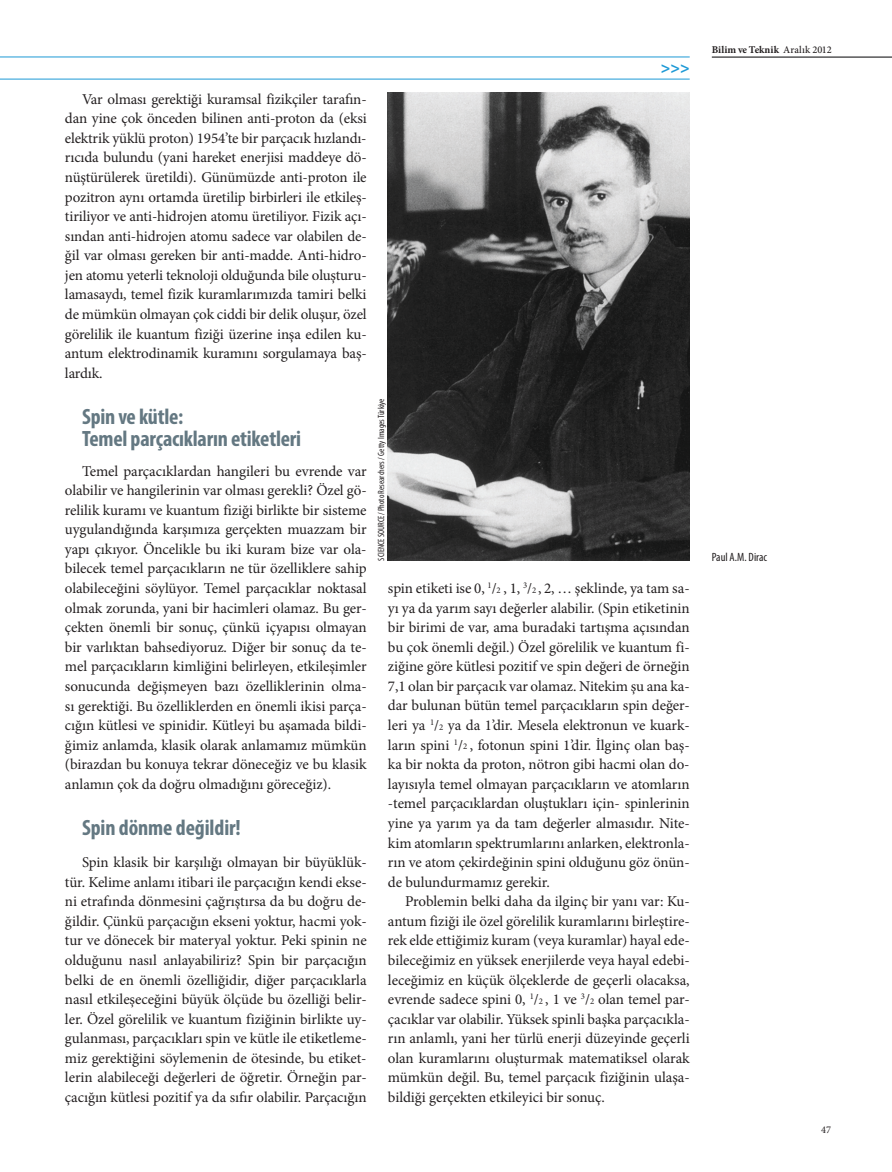
<style>
.page{position:relative;width:892px;height:1172px;background:#fff}
.page>*{position:absolute;margin:0;border:0;box-sizing:border-box;transform-origin:0 0}
.t1{font:700 condensed 22.2px/22.2px "Myriad Pro";letter-spacing:-.01em;color:#647882}
.t2{font:700 16.2px "Myriad Pro";color:#1d99d6}
.t3{font:15px/19.5px "Minion Pro";letter-spacing:-.005em;color:#231f20;text-align:justify}
.t4{font:condensed 12px "Myriad Pro";color:#231f20}
.t5{font:700 10.35px "Minion Pro";letter-spacing:.005em;color:#231f20}
.t6{font:10.35px "Minion Pro";color:#231f20}
.t7{font:condensed 9px "Myriad Pro";color:#231f20}
.s1{font-size:8.7px}
.s2{font-weight:500}
</style>
<div class="page">
<hr style="left:711px;top:57px;width:180px;height:1px;background:#000103">
<img style="left:388px;top:93px;width:301px;height:467px">
<hr style="left:0;top:79px;width:689px;height:1px;background:#1d99d6">
<hr style="left:0;top:57px;width:689px;height:1px;background:#1d99d6">
<p class="t3" style="left:65px;top:89px;width:303px;text-indent:17px">Var olması gerektiği kuramsal fizikçiler tarafın&shy;dan yine çok önceden bilinen anti-proton da (eksi elektrik yüklü proton) 1954’te bir parçacık hızlandı&shy;rıcıda bulundu (yani hareket enerjisi maddeye dö&shy;nüştürülerek üretildi). Günümüzde anti-proton ile pozitron aynı ortamda üretilip birbirleri ile etkileş&shy;tiriliyor ve anti-hidrojen atomu üretiliyor. Fizik açı&shy;sından anti-hidrojen atomu sadece var olabilen de&shy;ğil var olması gereken bir anti-madde. Anti-hidro&shy;jen atomu yeterli teknoloji olduğunda bile oluşturu&shy;lamasaydı, temel fizik kuramlarımızda tamiri belki de mümkün olmayan çok ciddi bir delik oluşur, özel görelilik ile kuantum fiziği üzerine inşa edilen ku&shy;antum elektrodinamik kuramını sorgulamaya baş&shy;lardık.</p>
<h1 class="t1" style="left:82px;top:405px;width:220px">Spin ve kütle:<br>Temel parçacıkların etiketleri</h1>
<p class="t3" style="left:65px;top:461px;width:303px;text-indent:17px">Temel parçacıklardan hangileri bu evrende var olabilir ve hangilerinin var olması gerekli? Özel gö&shy;relilik kuramı ve kuantum fiziği birlikte bir sisteme uygulandığında karşımıza gerçekten muazzam bir yapı çıkıyor. Öncelikle bu iki kuram bize var ola&shy;bilecek temel parçacıkların ne tür özelliklere sahip olabileceğini söylüyor. Temel parçacıklar noktasal olmak zorunda, yani bir hacimleri olamaz. Bu ger&shy;çekten önemli bir sonuç, çünkü içyapısı olmayan bir varlıktan bahsediyoruz. Diğer bir sonuç da te&shy;mel parçacıkların kimliğini belirleyen, etkileşimler sonucunda değişmeyen bazı özelliklerinin olma&shy;sı gerektiği. Bu özelliklerden en önemli ikisi parça&shy;cığın kütlesi ve spinidir. Kütleyi bu aşamada bildi&shy;ğimiz anlamda, klasik olarak anlamamız mümkün (birazdan bu konuya tekrar döneceğiz ve bu klasik anlamın çok da doğru olmadığını göreceğiz).</p>
<h1 class="t1" style="left:82px;top:815px;width:160px">Spin dönme değildir!</h1>
<p class="t3" style="left:65px;top:852px;width:303px;text-indent:17px">Spin klasik bir karşılığı olmayan bir büyüklük&shy;tür. Kelime anlamı itibari ile parçacığın kendi ekse&shy;ni etrafında dönmesini çağrıştırsa da bu doğru de&shy;ğildir. Çünkü parçacığın ekseni yoktur, hacmi yok&shy;tur ve dönecek bir materyal yoktur. Peki spinin ne olduğunu nasıl anlayabiliriz? Spin bir parçacığın belki de en önemli özelliğidir, diğer parçacıklarla nasıl etkileşeceğini büyük ölçüde bu özelliği belir&shy;ler. Özel görelilik ve kuantum fiziğinin birlikte uy&shy;gulanması, parçacıkları spin ve kütle ile etiketleme&shy;miz gerektiğini söylemenin de ötesinde, bu etiket&shy;lerin alabileceği değerleri de öğretir. Örneğin par&shy;çacığın kütlesi pozitif ya da sıfır olabilir. Parçacığın</p>
<p class="t7" style="left:375px;top:560px;width:164px;rotate:-90deg">SCIENCE SOURCE/ Photo Researchers / Getty Images Türkiye</p>
<p class="t2" style="left:660px;top:56px;width:30px">&gt;&gt;&gt;</p>
<p class="t3" style="left:388px;top:578px;width:303px">spin etiketi ise 0, <sup>1</sup>/<span class="s1">2</span> , 1, <sup>3</sup>/<span class="s1">2</span> , 2, … şeklinde, ya tam sa&shy;yı ya da yarım sayı değerler alabilir. (Spin etiketinin bir birimi de var, ama buradaki tartışma açısından bu çok önemli değil.) Özel görelilik ve kuantum fi&shy;ziğine göre kütlesi pozitif ve spin değeri de örneğin 7,1 olan bir parçacık var olamaz. Nitekim şu ana ka&shy;dar bulunan bütün temel parçacıkların spin değer&shy;leri ya <sup>1</sup>/<span class="s1">2</span> ya da 1’dir. Mesela elektronun ve kuark&shy;ların spini <sup>1</sup>/<span class="s1">2</span> , fotonun spini 1’dir. İlginç olan baş&shy;ka bir nokta da proton, nötron gibi hacmi olan do&shy;layısıyla temel olmayan parçacıkların ve atomların -temel parçacıklardan oluştukları için- spinlerinin yine ya yarım ya da tam değerler almasıdır. Nite&shy;kim atomların spektrumlarını anlarken, elektronla&shy;rın ve atom çekirdeğinin spini olduğunu göz önün&shy;de bulundurmamız gerekir.</p>
<p class="t3" style="left:388px;top:891px;width:303px;text-indent:17px">Problemin belki daha da ilginç bir yanı var: Ku&shy;antum fiziği ile özel görelilik kuramlarını birleştire&shy;rek elde ettiğimiz kuram (veya kuramlar) hayal ede&shy;bileceğimiz en yüksek enerjilerde veya hayal edebi&shy;leceğimiz en küçük ölçeklerde de geçerli olacaksa, evrende sadece spini 0, <sup>1</sup>/<span class="s1">2</span> , 1 ve <sup>3</sup>/<span class="s1">2</span> olan temel par&shy;çacıklar var olabilir. Yüksek spinli başka parçacıkla&shy;rın anlamlı, yani her türlü enerji düzeyinde geçerli olan kuramlarını oluşturmak matematiksel olarak mümkün değil. Bu, temel parçacık fiziğinin ulaşa&shy;bildiği gerçekten etkileyici bir sonuç.</p>
<p class="t5" style="left:711px;top:42px;width:121px">Bilim ve Teknik <span class="s2">Aralık 2012</span></p>
<p class="t4" style="left:711px;top:549px;width:57px">Paul A.M. Dirac</p>
<p class="t6" style="left:820px;top:1122px;width:11px">47</p>
</div>
